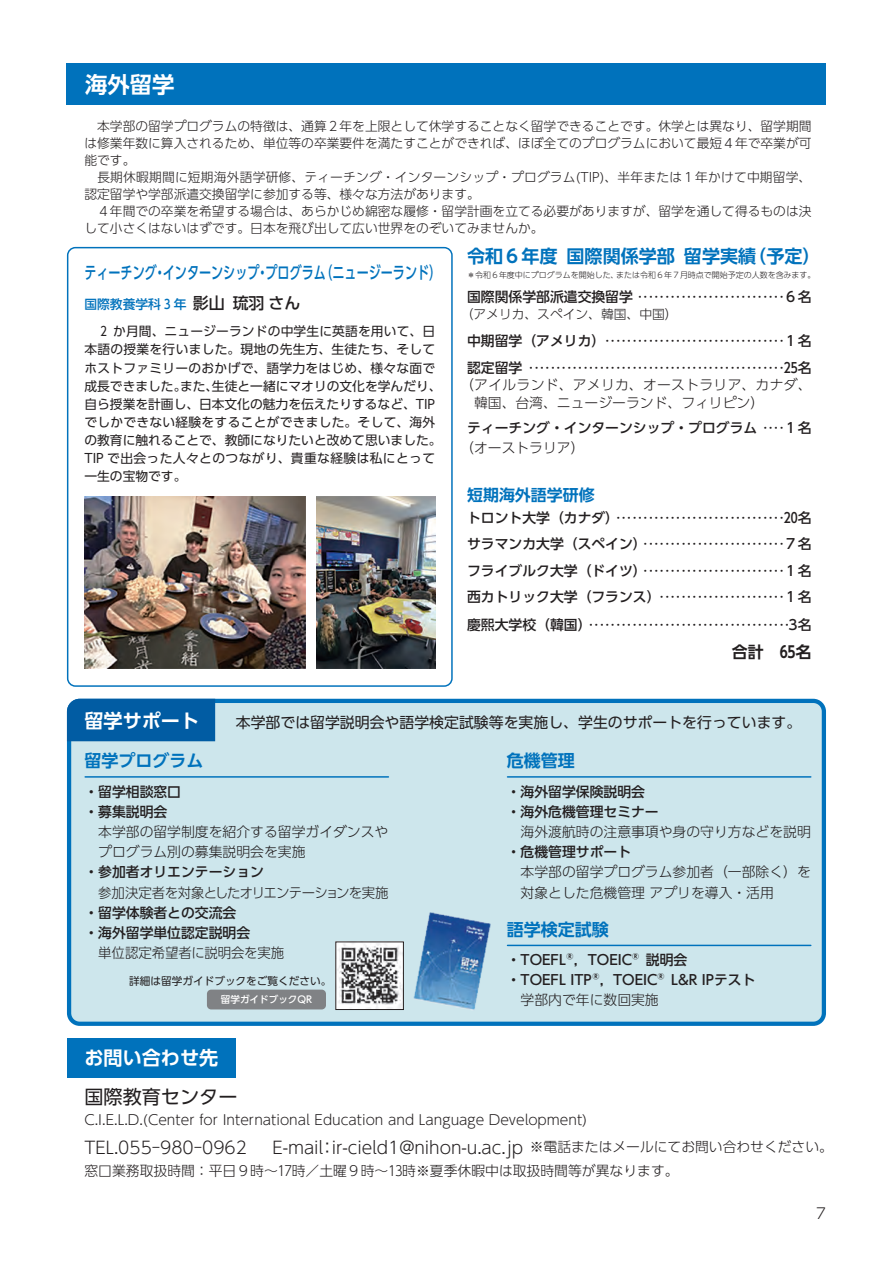
<style>
.page{position:relative;width:893px;height:1263px;background:#fff}
.page>*{position:absolute;margin:0;border:0;box-sizing:border-box;transform-origin:0 0}
.t1{font:700 22.35px "UD Shin Go Pr 6 N De";color:#fff}
.t2{font:700 19.2px "UD Shin Go Pr 6 N De";color:#fff}
.t3{font:19.2px "UD Shin Go Pr 6 N";color:#231f20}
.t4{font:700 18px "UD Shin Go Pr 6 N De";color:#0072bc}
.t5{font:300 16.95px "UD Shin Go Pr 6 N";letter-spacing:-.005em;color:#231f20}
.t6{font:500 16.95px "UD Shin Go Pr 6 N";color:#0072bc;scale:.71 1}
.t7{font:700 16.95px "UD Shin Go Pr 6 N De";color:#0072bc}
.t8{font:700 15.9px "UD Shin Go Pr 6 N De";color:#0072bc}
.t9{font:700 15.9px "UD Shin Go Pr 6 N De";color:#231f20}
.t10{font:14.85px "UD Shin Go Pr 6 N";color:#231f20}
.t11{font:300 14.85px "UD Shin Go Pr 6 N";color:#231f20}
.t12{font:500 13.8px/20.2px "UD Shin Go Pr 6 N";color:#231f20}
.t13{font:300 13.8px/20.2px "UD Shin Go Pr 6 N";color:#231f20}
.t14{font:300 13.8px/18.1px "UD Shin Go Pr 6 N";letter-spacing:.02em;color:#231f20}
.t15{font:300 13.8px "UD Shin Go Pr 6 N";letter-spacing:-.04em;color:#231f20}
.t16{font:300 12.75px/17px "UD Shin Go Pr 6 N";color:#231f20}
.t17{font:12.75px/18.1px "UD Shin Go Pr 6 N";letter-spacing:.01em;color:#231f20}
.t18{font:10.65px "UD Shin Go Pr 6 N";color:#231f20}
.t19{font:500 9.6px "UD Shin Go Pr 6 N";color:#fff}
.t20{font:300 7.95px "UD Shin Go Pr 6 N";color:#231f20}
.s1{font-weight:500;color:#0072bc}
.s2{font-weight:500;font-size:15.9px}
.s3{font-size:13.8px}
</style>
<div class="page">
<div style="left:67px;top:64px;width:759px;height:41px;background:#0072bc"></div>
<div style="left:67px;top:1038px;width:169px;height:40px;background:#0072bc"></div>
<div style="left:69px;top:701px;width:755px;height:323px;background:#cde6ec;border-radius:11px"></div>
<div style="left:67px;top:699px;width:759px;height:327px;border:4px solid #0072bc;border-radius:11px"></div>
<div style="left:67px;top:699px;width:148px;height:42px;background:#015ca3"></div>
<hr style="left:85px;top:776px;width:303px;height:2px;background:#0072bc">
<hr style="left:507px;top:776px;width:304px;height:2px;background:#0072bc">
<hr style="left:507px;top:945px;width:304px;height:1px;background:#0072bc">
<img style="left:338px;top:944px;width:64px;height:64px">
<div style="left:336px;top:942px;width:68px;height:68px;border:1px solid #231f20"></div>
<div style="left:207px;top:989px;width:119px;height:20px;background:#808285;border-radius:4px"></div>
<img style="left:413px;top:913px;width:77px;height:97px">
<img style="left:84px;top:497px;width:222px;height:171px">
<img style="left:316px;top:497px;width:119px;height:171px">
<h1 class="t1" style="left:85px;top:66px;width:91px">海外留学</h1>
<p class="t16" style="left:84px;top:118px;width:729px">　本学部の留学プログラムの特徴は、通算２年を上限として休学することなく留学できることです。休学とは異なり、留学期間は修業年数に算入されるため、単位等の卒業要件を満たすことができれば、ほぼ全てのプログラムにおいて最短４年で卒業が可能です。<br>　長期休暇期間に短期海外語学研修、ティーチング・インターンシップ・プログラム(TIP)、半年または１年かけて中期留学、認定留学や学部派遣交換留学に参加する等、様々な方法があります。<br>　４年間での卒業を希望する場合は、あらかじめ綿密な履修・留学計画を立てる必要がありますが、留学を通して得るものは決して小さくはないはずです。日本を飛び出して広い世界をのぞいてみませんか。</p>
<h3 class="t6" style="left:84px;top:259px;width:504px">ティーチング・インターンシップ・プログラム（ニュージーランド）</h3>
<p class="t17" style="left:84px;top:290px;width:352px;line-height:27.3px"><span class="s1">国際教養学科３年</span><span class="s2">影山琉羽さん<br></span>　 2 か月間、ニュージーランドの中学生に英語を用いて、日</p>
<p class="t17" style="left:84px;top:340px;width:359px">本語の授業を行いました。現地の先生方、生徒たち、そしてホストファミリーのおかげで、語学力をはじめ、様々な面で成長できました。また、生徒と一緒にマオリの文化を学んだり、自ら授業を計画し、日本文化の魅力を伝えたりするなど、TIPでしかできない経験をすることができました。そして、海外の教育に触れることで、教師になりたいと改めて思いました。<br>TIP で出会った人々とのつながり、貴重な経験は私にとって一生の宝物です。</p>
<h3 class="t4" style="left:467px;top:241px;width:355px">令和６年度国際関係学部留学実績（予定）</h3>
<p class="t12" style="left:467px;top:286px;width:167px">国際関係学部派遣交換留学</p>
<p class="t12" style="left:784px;top:286px;width:29px">６名</p>
<p class="t16" style="left:461px;top:305px;width:218px">（アメリカ、スペイン、韓国、中国）</p>
<p class="t12" style="left:467px;top:330px;width:140px">中期留学（アメリカ）</p>
<p class="t12" style="left:784px;top:330px;width:29px">１名</p>
<p class="t12" style="left:467px;top:357px;width:57px">認定留学</p>
<p class="t12" style="left:784px;top:357px;width:29px">25名</p>
<p class="t14" style="left:474px;top:375px;width:339px;text-indent:-14px">（アイルランド、アメリカ、オーストラリア、カナダ、韓国、台湾、ニュージーランド、フィリピン）</p>
<p class="t12" style="left:467px;top:418px;width:292px">ティーチング・インターンシップ・プログラム</p>
<p class="t12" style="left:784px;top:418px;width:29px">１名</p>
<p class="t13" style="left:460px;top:437px;width:126px">（オーストラリア）</p>
<p class="t8" style="left:467px;top:482px;width:129px">短期海外語学研修</p>
<p class="t12" style="left:467px;top:507px;width:154px">トロント大学（カナダ）</p>
<p class="t12" style="left:784px;top:507px;width:29px">２０名</p>
<p class="t12" style="left:467px;top:533px;width:181px">サラマンカ大学（スペイン）</p>
<p class="t12" style="left:784px;top:533px;width:29px">７名</p>
<p class="t12" style="left:467px;top:560px;width:181px">フライブルク大学（ドイツ）</p>
<p class="t12" style="left:784px;top:560px;width:29px">１名</p>
<p class="t12" style="left:467px;top:587px;width:195px">西カトリック大学（フランス）</p>
<p class="t12" style="left:784px;top:587px;width:29px">１名</p>
<p class="t12" style="left:467px;top:614px;width:126px">慶熙大学校（韓国）</p>
<p class="t12" style="left:789px;top:614px;width:24px">3名</p>
<p class="t9" style="left:732px;top:639px;width:81px">合計　６5名</p>
<p class="t20" style="left:467px;top:268px;width:350px">＊令和６年度中にプログラムを開始した、または令和６年７月時点で開始予定の人数を含みます。</p>
<h2 class="t2" style="left:84px;top:705px;width:116px">留学サポート</h2>
<p class="t10" style="left:236px;top:710px;width:567px">本学部では留学説明会や語学検定試験等を実施し、学生のサポートを行っています。</p>
<h3 class="t7" style="left:84px;top:747px;width:121px">留学プログラム</h3>
<p class="t12" style="left:84px;top:781px;width:98px">・留学相談窓口・募集説明会</p>
<p class="t13" style="left:84px;top:821px;width:306px;text-indent:14px">本学部の留学制度を紹介する留学ガイダンスや　プログラム別の募集説明会を実施</p>
<p class="t12" style="left:84px;top:861px;width:181px">・参加者オリエンテーション</p>
<p class="t15" style="left:98px;top:881px;width:292px">参加決定者を対象としたオリエンテーションを実施</p>
<p class="t12" style="left:84px;top:902px;width:167px">・留学体験者との交流会・海外留学単位認定説明会</p>
<p class="t13" style="left:98px;top:942px;width:187px">単位認定希望者に説明会を実施</p>
<p class="t18" style="left:129px;top:972px;width:203px">詳細は留学ガイドブックをご覧ください。</p>
<p class="t19" style="left:221px;top:992px;width:93px">留学ガイドブックQR</p>
<h2 class="t2" style="left:84px;top:1042px;width:135px">お問い合わせ先</h2>
<h3 class="t7" style="left:507px;top:747px;width:70px">危機管理</h3>
<p class="t12" style="left:507px;top:781px;width:154px">・海外留学保険説明会・海外危機管理セミナー</p>
<p class="t13" style="left:521px;top:821px;width:292px">海外渡航時の注意事項や身の守り方などを説明</p>
<p class="t12" style="left:507px;top:841px;width:126px">・危機管理サポート</p>
<p class="t13" style="left:507px;top:861px;width:306px;text-indent:14px">本学部の留学プログラム参加者（一部除く）を　対象とした危機管理 アプリを導入・活用</p>
<h3 class="t7" style="left:507px;top:916px;width:104px">語学検定試験</h3>
<p class="t12" style="left:507px;top:949px;width:250px">・TOEFL®，TOEIC®説明会<br>・TOEFL ITP®，TOEIC®L&amp;R IPテスト</p>
<p class="t13" style="left:521px;top:989px;width:140px">学部内で年に数回実施</p>
<h2 class="t3" style="left:84px;top:1081px;width:155px">国際教育センター</h2>
<p class="t13" style="left:84px;top:1109px;width:504px">C.I.E.L.D.(Center for International Education and Language Development)</p>
<h3 class="t5" style="left:84px;top:1133px;width:750px">TEL.055-980-0962　 E-mail：ir-cield1@nihon-u.ac.jp <span class="s3">※電話またはメールにてお問い合わせください。</span></h3>
<p class="t13" style="left:84px;top:1160px;width:596px">窓口業務取扱時間：平日９時～１７時／土曜９時～１３時※夏季休暇中は取扱時間等が異なります。</p>
<p class="t11" style="left:816px;top:1201px;width:11px">7</p>
</div>
